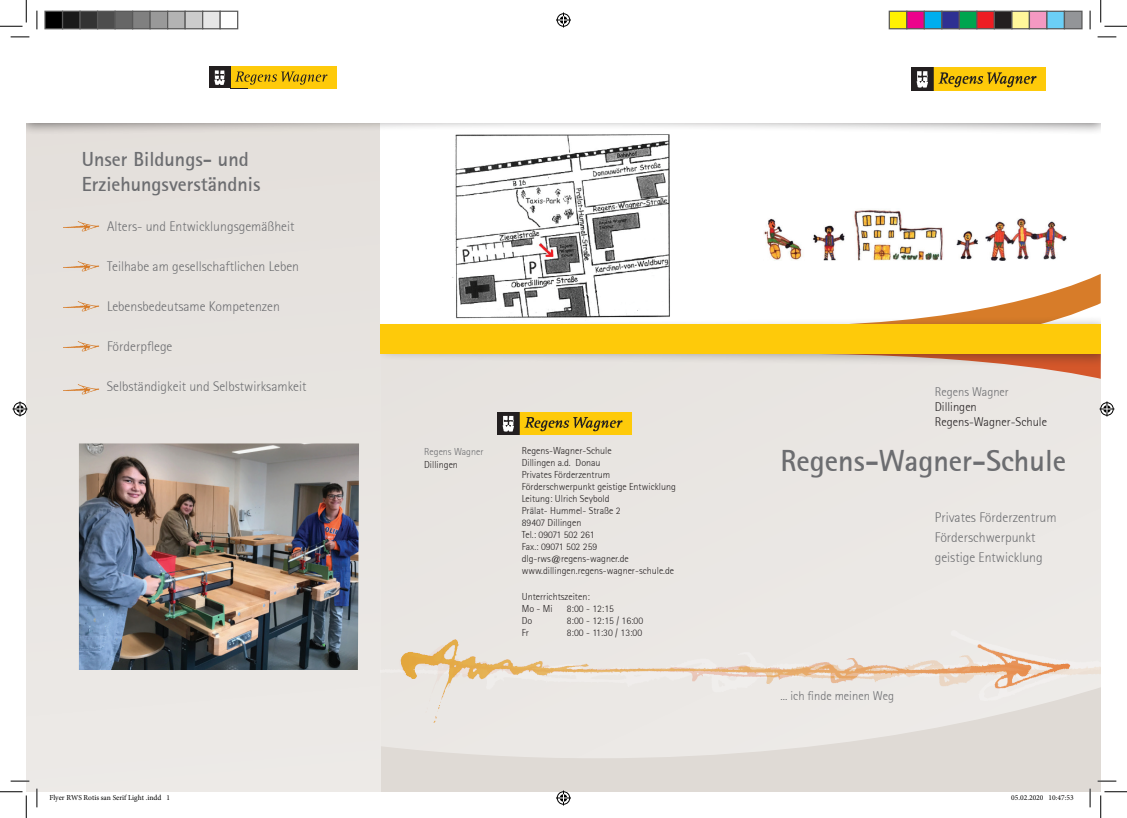
<style>
.page{position:relative;width:1127px;height:818px;background:#fff}
.page>*{position:absolute;margin:0;border:0;box-sizing:border-box;transform-origin:0 0}
.t1{font:700 30px "Rotis Sans Serif";color:#6c6d70}
.t2{font:700 20px/25px "Rotis Sans Serif";color:#6c6d70}
.t3{font:300 13.75px/20px "Rotis Sans Serif";color:#6c6d70}
.t4{font:300 12.5px "Rotis Sans Serif";color:#6c6d70}
.t5{font:300 12.5px/15px "Rotis Sans Serif";color:#231f20}
.t6{font:300 10px/12px "Rotis Sans Serif";color:#231f20}
.t7{font:300 10px "Rotis Sans Serif";color:#6c6d70}
.t8{font:7.5px "Minion Pro";color:#000}
</style>
<div class="page">
<div style="left:26px;top:26px;width:1074px;height:766px;background:#dfdad5"></div>
<svg style="left:381px;top:135px;width:719px;height:623px;fill:#eae7e4"></svg>
<div style="left:26px;top:26px;width:355px;height:766px;background:#e7e3e0"></div>
<svg style="left:381px;top:274px;width:719px;height:105px"></svg>
<div style="left:380px;top:324px;width:720px;height:30px;background:#feca0a"></div>
<img style="left:497px;top:412px;width:134px;height:23px">
<img style="left:64px;top:221px;width:36px;height:11px">
<img style="left:64px;top:261px;width:36px;height:11px">
<img style="left:64px;top:301px;width:36px;height:11px">
<img style="left:64px;top:341px;width:36px;height:11px">
<img style="left:452px;top:135px;width:222px;height:185px">
<img style="left:763px;top:209px;width:304px;height:52px">
<img style="left:79px;top:443px;width:280px;height:227px">
<img style="left:64px;top:384px;width:36px;height:11px">
<div style="left:26px;top:26px;width:1074px;height:109px;background:#231f20;opacity:.7"></div>
<div style="left:26px;top:26px;width:1074px;height:97px;background:#fff"></div>
<img style="left:911px;top:68px;width:133px;height:22px">
<div style="left:230px;top:67px;width:106px;height:21px;background:#feca0a"></div>
<svg style="left:235px;top:72px;width:92px;height:13px"></svg>
<div style="left:209px;top:67px;width:21px;height:21px;background:#231f20"></div>
<svg style="left:214px;top:70px;width:11px;height:15px"></svg>
<svg style="left:11px;top:36px;width:18px;height:2px"></svg>
<svg style="left:1097px;top:36px;width:18px;height:2px"></svg>
<svg style="left:11px;top:780px;width:18px;height:2px"></svg>
<svg style="left:1097px;top:780px;width:18px;height:2px"></svg>
<svg style="left:36px;top:11px;width:2px;height:18px"></svg>
<svg style="left:36px;top:788px;width:2px;height:19px"></svg>
<svg style="left:1089px;top:11px;width:1px;height:18px"></svg>
<svg style="left:1089px;top:788px;width:1px;height:19px"></svg>
<svg style="left:0;top:0;width:27px;height:27px"></svg>
<svg style="left:0;top:791px;width:27px;height:27px"></svg>
<svg style="left:1100px;top:0;width:26px;height:27px"></svg>
<svg style="left:1100px;top:791px;width:26px;height:27px"></svg>
<svg style="left:556px;top:13px;width:15px;height:15px"></svg>
<svg style="left:556px;top:790px;width:15px;height:15px"></svg>
<svg style="left:13px;top:401px;width:15px;height:15px"></svg>
<svg style="left:1099px;top:401px;width:15px;height:15px"></svg>
<div style="left:45px;top:11px;width:18px;height:18px;background:#000"></div>
<div style="left:44px;top:11px;width:19px;height:18px;border:1px solid #595959"></div>
<div style="left:63px;top:11px;width:17px;height:18px;background:#1a1a1a"></div>
<div style="left:62px;top:11px;width:19px;height:18px;border:1px solid #595959"></div>
<div style="left:80px;top:11px;width:18px;height:18px;background:#333"></div>
<div style="left:79px;top:11px;width:19px;height:18px;border:1px solid #595959"></div>
<div style="left:98px;top:11px;width:17px;height:18px;background:#4d4d4d"></div>
<div style="left:97px;top:11px;width:19px;height:18px;border:1px solid #595959"></div>
<div style="left:115px;top:11px;width:18px;height:18px;background:#666"></div>
<div style="left:114px;top:11px;width:19px;height:18px;border:1px solid #595959"></div>
<div style="left:133px;top:11px;width:17px;height:18px;background:#808080"></div>
<div style="left:132px;top:11px;width:19px;height:18px;border:1px solid #595959"></div>
<div style="left:150px;top:11px;width:18px;height:18px;background:#999"></div>
<div style="left:149px;top:11px;width:19px;height:18px;border:1px solid #595959"></div>
<div style="left:168px;top:11px;width:17px;height:18px;background:#b3b3b3"></div>
<div style="left:167px;top:11px;width:19px;height:18px;border:1px solid #595959"></div>
<div style="left:185px;top:11px;width:18px;height:18px;background:#ccc"></div>
<div style="left:184px;top:11px;width:19px;height:18px;border:1px solid #595959"></div>
<div style="left:203px;top:11px;width:17px;height:18px;background:#e6e6e6"></div>
<div style="left:202px;top:11px;width:19px;height:18px;border:1px solid #595959"></div>
<div style="left:219px;top:11px;width:19px;height:18px;border:1px solid #595959"></div>
<div style="left:889px;top:11px;width:17px;height:18px;background:#fff101"></div>
<div style="left:888px;top:11px;width:19px;height:18px;border:1px solid #595959"></div>
<div style="left:906px;top:11px;width:18px;height:18px;background:#ed028c"></div>
<div style="left:905px;top:11px;width:19px;height:18px;border:1px solid #595959"></div>
<div style="left:924px;top:11px;width:17px;height:18px;background:#00aeef"></div>
<div style="left:923px;top:11px;width:19px;height:18px;border:1px solid #595959"></div>
<div style="left:941px;top:11px;width:18px;height:18px;background:#2e3092"></div>
<div style="left:940px;top:11px;width:19px;height:18px;border:1px solid #595959"></div>
<div style="left:959px;top:11px;width:17px;height:18px;background:#00a54f"></div>
<div style="left:958px;top:11px;width:19px;height:18px;border:1px solid #595959"></div>
<div style="left:976px;top:11px;width:18px;height:18px;background:#ee1d23"></div>
<div style="left:975px;top:11px;width:19px;height:18px;border:1px solid #595959"></div>
<div style="left:994px;top:11px;width:17px;height:18px;background:#231f20"></div>
<div style="left:993px;top:11px;width:19px;height:18px;border:1px solid #595959"></div>
<div style="left:1011px;top:11px;width:18px;height:18px;background:#fff79a"></div>
<div style="left:1010px;top:11px;width:19px;height:18px;border:1px solid #595959"></div>
<div style="left:1029px;top:11px;width:17px;height:18px;background:#f499c2"></div>
<div style="left:1028px;top:11px;width:19px;height:18px;border:1px solid #595959"></div>
<div style="left:1046px;top:11px;width:18px;height:18px;background:#6bcff6"></div>
<div style="left:1045px;top:11px;width:19px;height:18px;border:1px solid #595959"></div>
<div style="left:1064px;top:11px;width:17px;height:18px;background:#939598"></div>
<div style="left:1063px;top:11px;width:19px;height:18px;border:1px solid #595959"></div>
<h2 class="t2" style="left:82px;top:146px;width:180px">Unser Bildungs- und<br>Erziehungsverständnis</h2>
<h3 class="t3" style="left:107px;top:216px;width:189px">Alters- und Entwicklungsgemäßheit</h3>
<h3 class="t3" style="left:107px;top:256px;width:193px">Teilhabe am gesellschaftlichen Leben</h3>
<h3 class="t3" style="left:107px;top:296px;width:174px">Lebensbedeutsame Kompetenzen</h3>
<h3 class="t3" style="left:107px;top:336px;width:67px">Förderpflege</h3>
<h3 class="t3" style="left:107px;top:376px;width:201px">Selbständigkeit und Selbstwirksamkeit</h3>
<p class="t7" style="left:424px;top:446px;width:61px">Regens Wagner</p>
<p class="t6" style="left:424px;top:458px;width:35px">Dillingen</p>
<p class="t6" style="left:521px;top:445px;width:156px">Regens-Wagner-Schule<br>Dillingen a.d. Donau<br>Privates Förderzentrum<br>Förderschwerpunkt geistige Entwicklung<br>Leitung: Ulrich Seybold<br>Prälat- Hummel- Straße 2<br>89407 Dillingen<br>Tel.: 09071 502 261<br>Fax.: 09071 502 259 dlg-rws@regens-wagner.de www.dillingen.regens-wagner-schule.de</p>
<p class="t6" style="left:521px;top:591px;width:69px">Unterrichtszeiten:<br>Mo - Mi</p>
<p class="t6" style="left:566px;top:603px;width:49px">8:00 - 12:15</p>
<p class="t6" style="left:521px;top:615px;width:12px">Do</p>
<p class="t6" style="left:566px;top:615px;width:78px">8:00 - 12:15 / 16:00</p>
<p class="t6" style="left:521px;top:627px;width:9px">Fr</p>
<p class="t6" style="left:566px;top:627px;width:77px">8:00 - 11:30 / 13:00</p>
<p class="t4" style="left:934px;top:385px;width:76px">Regens Wagner</p>
<p class="t5" style="left:934px;top:400px;width:114px">Dillingen<br>Regens-Wagner-Schule</p>
<h1 class="t1" style="left:780px;top:442px;width:287px">Regens-Wagner-Schule</h1>
<h3 class="t3" style="left:934px;top:507px;width:123px">Privates Förderzentrum<br>Förderschwerpunkt geistige Entwicklung</h3>
<p class="t4" style="left:780px;top:688px;width:115px">... ich finde meinen Weg</p>
<p class="t8" style="left:49px;top:792px;width:122px">Flyer RWS Rotis san Serif Light .indd 1</p>
<p class="t8" style="left:1010px;top:792px;width:64px">05.02.2020 10:47:53</p>
</div>
